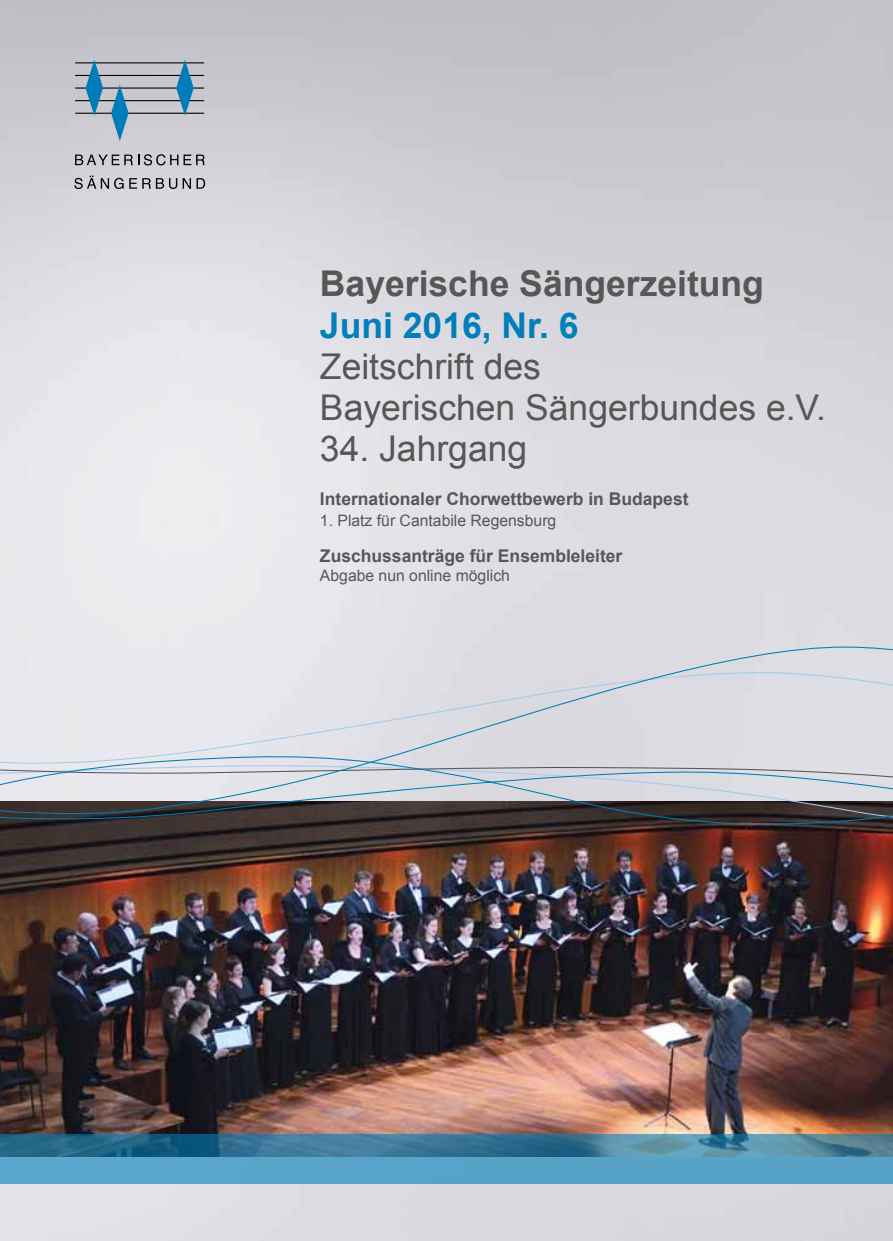
<style>
.page{position:relative;width:893px;height:1241px;background:#fff}
.page>*{position:absolute;margin:0;border:0;box-sizing:border-box;transform-origin:0 0}
.t1{font:35.52px/41.1px "Arial";color:#575756}
.t2{font:700 35.52px "Arial";color:#575756}
.t3{font:700 35.52px "Arial";color:#007fba}
.t4{font:700 17.5px "Arial";color:#575756}
.t5{font:15.75px "Arial";color:#575756}
</style>
<div class="page">
<img style="left:0;top:0;width:893px;height:1240px">
<svg style="left:75px;top:154px;width:103px;height:11px"></svg>
<svg style="left:184px;top:154px;width:21px;height:11px"></svg>
<svg style="left:74px;top:175px;width:103px;height:14px"></svg>
<svg style="left:183px;top:178px;width:22px;height:11px"></svg>
<hr style="left:75px;top:75px;width:129px;height:1px;background:#000">
<hr style="left:75px;top:87px;width:129px;height:2px;background:#000">
<hr style="left:75px;top:100px;width:129px;height:1px;background:#000">
<hr style="left:75px;top:113px;width:129px;height:1px;background:#000">
<hr style="left:75px;top:62px;width:129px;height:1px;background:#000">
<svg style="left:111px;top:85px;width:18px;height:56px"></svg>
<svg style="left:176px;top:60px;width:18px;height:56px"></svg>
<svg style="left:86px;top:60px;width:17px;height:56px"></svg>
<img style="left:0;top:824px;width:893px;height:310px">
<svg style="left:0;top:1134px;width:893px;height:49px;background:#4a8fb0"></svg>
<svg style="left:0;top:646px;width:893px;height:178px;background:#c6c7cd"></svg>
<h1 class="t2" style="left:320px;top:260px;width:445px">Bayerische Sängerzeitung</h1>
<h1 class="t3" style="left:320px;top:301px;width:260px">Juni 2016, Nr. 6</h1>
<h1 class="t1" style="left:320px;top:346px;width:507px">Zeitschrift des<br>Bayerischen Sängerbundes e.V.</h1>
<h1 class="t1" style="left:320px;top:428px;width:209px">34. Jahrgang</h1>
<p class="t4" style="left:320px;top:487px;width:370px">Internationaler Chorwettbewerb in Budapest</p>
<p class="t5" style="left:320px;top:510px;width:238px">1. Platz für Cantabile Regensburg</p>
<p class="t4" style="left:320px;top:544px;width:304px">Zuschussanträge für Ensembleleiter</p>
<p class="t5" style="left:320px;top:565px;width:191px">Abgabe nun online möglich</p>
</div>
